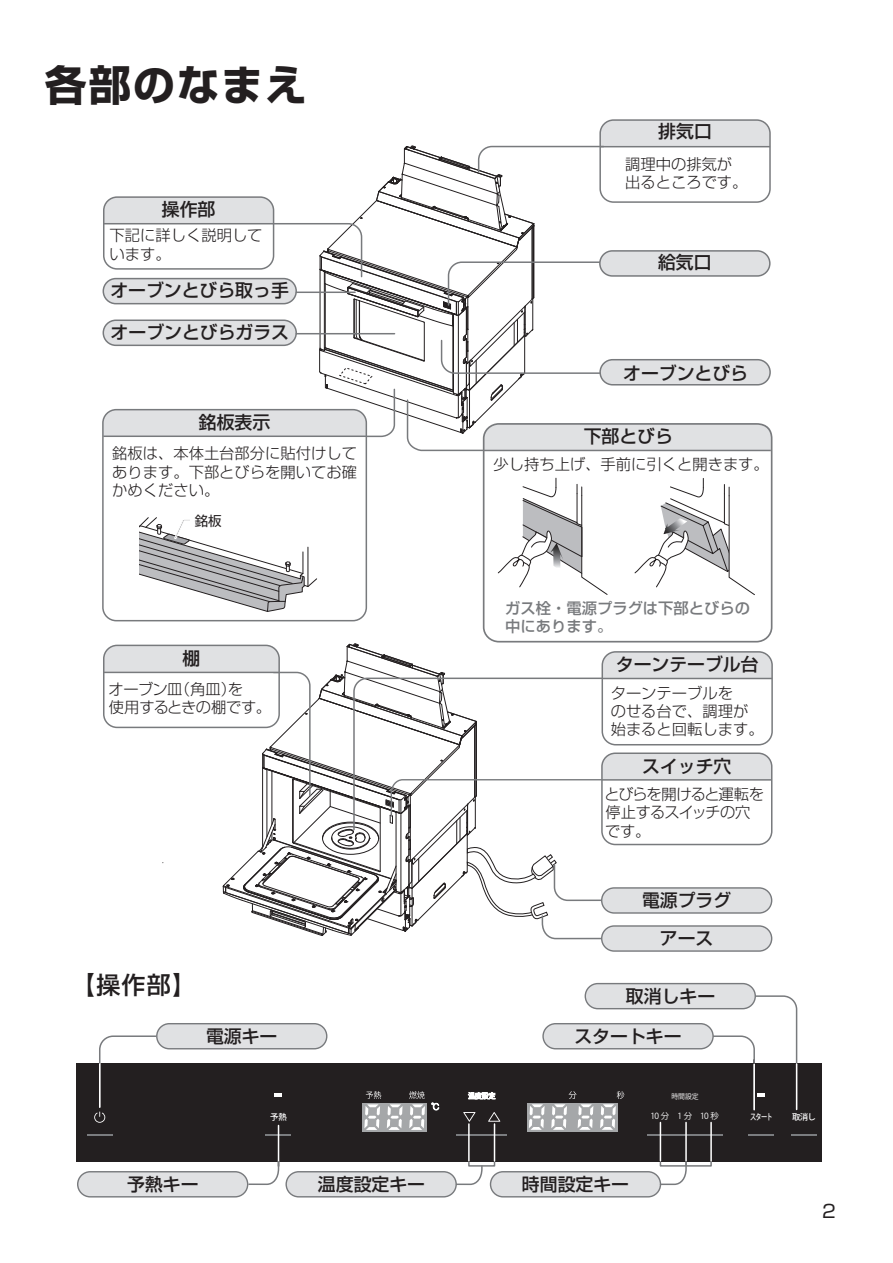
<style>
.page{position:relative;width:893px;height:1263px;background:#fff}
.page>*{position:absolute;margin:0;border:0;box-sizing:border-box;transform-origin:0 0}
.t1{font:42px "Shin Go Pro Bold 90 msp RKSJ H";letter-spacing:.05em;color:#231f20}
.t2{font:24px "Shin Go Pro Medium 90 msp RKSJ H";color:#231f20}
.t3{font:18px "Shin Go Pro Regular 90 msp RKSJ H";color:#231f20}
.t4{font:17.85px/38.5px "Shin Go Pro Medium 90 msp RKSJ H";color:#231f20;text-align:center}
.t5{font:15.3px/18.3px "Shin Go Pro Light 90 msp RKSJ H";color:#231f20}
.t6{font:15.3px/18.3px "Shin Go Pro Light 90 msp RKSJ H";letter-spacing:-.06em;color:#231f20}
.t7{font:15.3px/18.3px "Shin Go Pro Medium 90 msp RKSJ H";color:#787a7d}
.t8{font:15.3px/18.3px "Shin Go Pro Light 90 msp RKSJ H";letter-spacing:-.03em;color:#231f20}
.t9{font:13.5px "Shin Go Pro Regular 90 msp RKSJ H";color:#231f20}
.t10{font:8.4px "Koz Go Pr 6 N Regular 90 msp RKSJ H";color:#fff}
.t11{font:8.4px "Koz Go Pr 6 N Medium 90 msp RKSJ H";letter-spacing:-.11em;color:#fff}
.t12{font:8.4px "Koz Go Pr 6 N Medium 90 msp RKSJ H";letter-spacing:-.11em;color:#fff;scale:.75 1}
.t13{font:7.2px "Koz Go Pr 6 N Regular 90 msp RKSJ H";color:#fff;scale:.95 1}
</style>
<div class="page">
<div style="left:585px;top:984px;width:170px;height:25px;background:#e0e1e3;border-radius:13px"></div>
<div style="left:584px;top:983px;width:172px;height:26px;border:1px solid #787a7d;border-radius:13px"></div>
<div style="left:76px;top:1063px;width:746px;height:99px;background:#231f20"></div>
<div style="left:362px;top:1103px;width:65px;height:29px;background:#a5a7a9"></div>
<div style="left:527px;top:1103px;width:91px;height:29px;background:#a5a7a9"></div>
<hr style="left:791px;top:1134px;width:25px;height:2px;background:#7a7c7f">
<hr style="left:456px;top:1134px;width:51px;height:2px;background:#7a7c7f">
<hr style="left:647px;top:1134px;width:76px;height:2px;background:#7a7c7f">
<svg style="left:431px;top:1103px;width:8px;height:7px"></svg>
<svg style="left:529px;top:1104px;width:15px;height:26px"></svg>
<svg style="left:551px;top:1091px;width:42px;height:39px"></svg>
<svg style="left:600px;top:1091px;width:24px;height:39px"></svg>
<svg style="left:364px;top:1091px;width:17px;height:39px"></svg>
<svg style="left:387px;top:1104px;width:15px;height:26px"></svg>
<svg style="left:409px;top:1091px;width:16px;height:39px"></svg>
<hr style="left:748px;top:1134px;width:26px;height:2px;background:#7a7c7f">
<hr style="left:87px;top:1134px;width:26px;height:2px;background:#7a7c7f">
<svg style="left:94px;top:1102px;width:12px;height:21px"></svg>
<svg style="left:274px;top:1094px;width:8px;height:38px"></svg>
<hr style="left:266px;top:1134px;width:25px;height:2px;background:#7a7c7f">
<svg style="left:463px;top:1092px;width:38px;height:40px"></svg>
<hr style="left:278px;top:1125px;width:1px;height:37px;background:#fff">
<hr style="left:710px;top:1122px;width:2px;height:39px;background:#fff">
<hr style="left:685px;top:1122px;width:2px;height:39px;background:#fff">
<hr style="left:660px;top:1122px;width:1px;height:39px;background:#fff">
<hr style="left:494px;top:1124px;width:1px;height:37px;background:#fff">
<hr style="left:468px;top:1124px;width:2px;height:37px;background:#fff">
<hr style="left:99px;top:1062px;width:1px;height:45px;background:#fff">
<svg style="left:139px;top:517px;width:178px;height:95px"></svg>
<svg style="left:99px;top:1035px;width:58px;height:29px"></svg>
<svg style="left:647px;top:995px;width:151px;height:137px"></svg>
<svg style="left:634px;top:478px;width:121px;height:117px"></svg>
<svg style="left:497px;top:478px;width:111px;height:117px"></svg>
<div style="left:602px;top:926px;width:170px;height:25px;background:#e0e1e3;border-radius:13px"></div>
<div style="left:601px;top:925px;width:171px;height:27px;border:1px solid #787a7d;border-radius:13px"></div>
<div style="left:483px;top:423px;width:289px;height:220px;border:2px solid #787a7d;border-radius:15px"></div>
<div style="left:102px;top:409px;width:265px;height:212px;border:2px solid #787a7d;border-radius:13px"></div>
<svg style="left:103px;top:120px;width:669px;height:332px"></svg>
<div style="left:600px;top:251px;width:170px;height:25px;background:#e0e1e3;border-radius:13px"></div>
<div style="left:599px;top:250px;width:171px;height:27px;border:2px solid #787a7d;border-radius:13px"></div>
<div style="left:78px;top:1172px;width:170px;height:25px;background:#e0e1e3;border-radius:13px"></div>
<div style="left:77px;top:1171px;width:171px;height:27px;border:1px solid #787a7d;border-radius:13px"></div>
<div style="left:286px;top:1172px;width:170px;height:25px;background:#e0e1e3;border-radius:13px"></div>
<div style="left:285px;top:1171px;width:172px;height:27px;border:1px solid #787a7d;border-radius:13px"></div>
<div style="left:490px;top:1172px;width:170px;height:25px;background:#e0e1e3;border-radius:13px"></div>
<div style="left:490px;top:1171px;width:171px;height:27px;border:1px solid #787a7d;border-radius:13px"></div>
<div style="left:543px;top:1024px;width:170px;height:25px;background:#e0e1e3;border-radius:13px"></div>
<div style="left:542px;top:1023px;width:172px;height:26px;border:1px solid #787a7d;border-radius:13px"></div>
<svg style="left:247px;top:1160px;width:33px;height:26px"></svg>
<svg style="left:455px;top:1160px;width:41px;height:26px"></svg>
<svg style="left:659px;top:1160px;width:53px;height:26px"></svg>
<div style="left:157px;top:1024px;width:170px;height:25px;background:#e0e1e3;border-radius:13px"></div>
<div style="left:156px;top:1023px;width:171px;height:26px;border:1px solid #787a7d;border-radius:13px"></div>
<svg style="left:104px;top:643px;width:668px;height:297px"></svg>
<h1 class="t1" style="left:45px;top:69px;width:264px">各部のなまえ</h1>
<p class="t4" style="left:162px;top:193px;width:55px">操作部</p>
<p class="t5" style="left:110px;top:229px;width:154px">下記に詳しく説明しています。</p>
<p class="t4" style="left:110px;top:274px;width:180px">オーブンとびら取っ手</p>
<p class="t4" style="left:111px;top:315px;width:180px">オーブンとびらガラス</p>
<p class="t4" style="left:199px;top:405px;width:73px">銘板表示</p>
<p class="t5" style="left:112px;top:446px;width:246px;text-align:justify">銘板は、本体土台部分に貼付けしてあります。下部とびらを開いてお確かめください。</p>
<p class="t9" style="left:195px;top:516px;width:28px">銘板</p>
<p class="t4" style="left:658px;top:114px;width:55px">排気口</p>
<p class="t5" style="left:625px;top:157px;width:124px">調理中の排気が出るところです。</p>
<p class="t4" style="left:658px;top:246px;width:55px">給気口</p>
<p class="t4" style="left:623px;top:356px;width:126px">オーブンとびら</p>
<p class="t4" style="left:584px;top:420px;width:91px">下部とびら</p>
<p class="t5" style="left:493px;top:457px;width:277px">少し持ち上げ、手前に引くと開きます。</p>
<p class="t4" style="left:183px;top:641px;width:19px">棚</p>
<p class="t8" style="left:109px;top:682px;width:164px">オーブン皿（角皿）を<br>使用するときの棚です。</p>
<h2 class="t2" style="left:71px;top:976px;width:126px">【操作部】</h2>
<p class="t7" style="left:505px;top:601px;width:246px">ガス栓・電源プラグは下部とびらの中にあります。</p>
<p class="t4" style="left:616px;top:648px;width:144px">ターンテーブル台</p>
<p class="t5" style="left:611px;top:686px;width:154px">ターンテーブルを<br>のせる台で、調理が始まると回転します。</p>
<p class="t4" style="left:642px;top:749px;width:91px">スイッチ穴</p>
<p class="t6" style="left:605px;top:787px;width:161px">とびらを開けると運転を停止するスイッチの穴です。</p>
<p class="t4" style="left:642px;top:883px;width:91px">電源プラグアース</p>
<p class="t4" style="left:626px;top:979px;width:91px">取消しキー</p>
<p class="t4" style="left:206px;top:1019px;width:73px">電源キー</p>
<p class="t4" style="left:574px;top:1019px;width:109px">スタートキー</p>
<p class="t13" style="left:671px;top:1093px;width:30px">時間設定</p>
<p class="t11" style="left:270px;top:1114px;width:18px">予熱</p>
<p class="t10" style="left:650px;top:1113px;width:20px">10 分</p>
<p class="t10" style="left:700px;top:1113px;width:20px">10 秒</p>
<p class="t10" style="left:677px;top:1113px;width:16px">1分</p>
<p class="t12" style="left:750px;top:1114px;width:32px">スタート</p>
<p class="t11" style="left:792px;top:1114px;width:25px">取消し</p>
<p class="t4" style="left:127px;top:1167px;width:73px">予熱キー</p>
<p class="t4" style="left:318px;top:1167px;width:109px">温度設定キー</p>
<p class="t4" style="left:522px;top:1167px;width:109px">時間設定キー</p>
<p class="t3" style="left:822px;top:1204px;width:15px">2</p>
</div>
